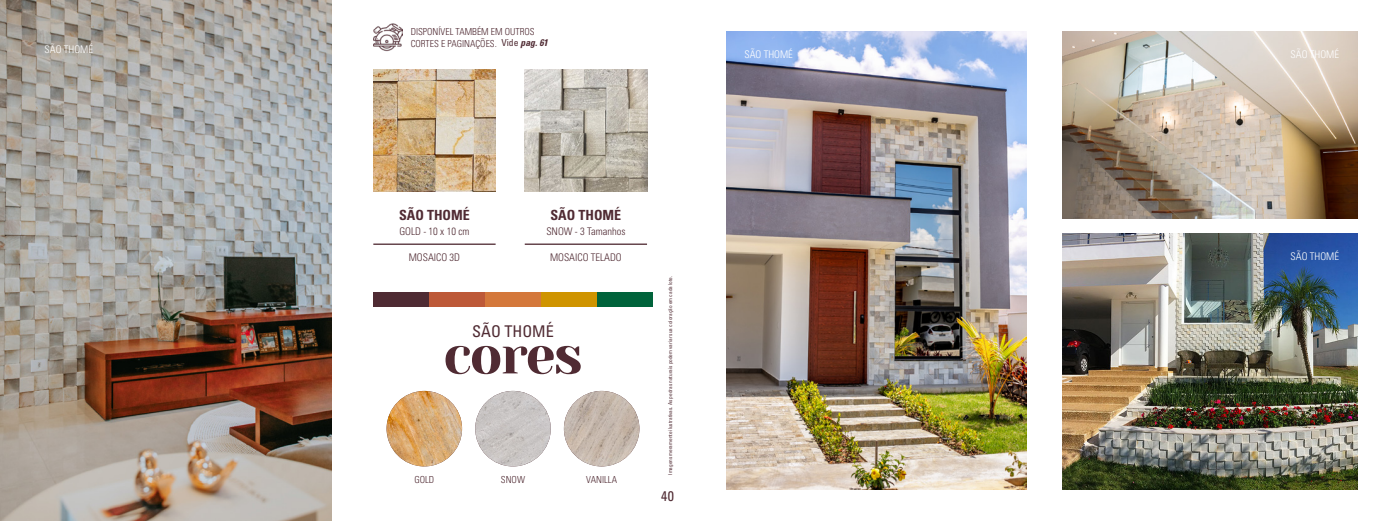
<style>
.page{position:relative;width:1389px;height:521px;background:#fff}
.page>*{position:absolute;margin:0;border:0;box-sizing:border-box;transform-origin:0 0}
.t1{font:53.46px "Yeseva One";letter-spacing:-.035em;color:#502b33}
.t2{font:condensed 16.19px "Univers";color:#502b33}
.t3{font:700 condensed 14px "Univers";color:#502b33}
.t4{font:condensed 14px "Univers";color:#502b33}
.t5{font:300 condensed 10.5px "Univers";color:#502b33}
.t6{font:300 condensed 10.5px "Univers";color:#fff}
.t7{font:300 condensed 9.62px/12.2px "Univers";color:#502b33}
.t8{font:condensed 5.25px "Univers";color:#502b33}
.s1{font-weight:400}
.s2{font-weight:700;font-style:italic}
</style>
<div class="page">
<img style="left:0;top:0;width:331px;height:521px">
<img style="left:1063px;top:32px;width:294px;height:186px">
<img style="left:1063px;top:233px;width:294px;height:256px">
<img style="left:373px;top:69px;width:123px;height:122px">
<img style="left:525px;top:69px;width:122px;height:122px">
<hr style="left:373px;top:243px;width:123px;height:2px;background:#502b33">
<hr style="left:525px;top:243px;width:122px;height:2px;background:#502b33">
<img style="left:726px;top:32px;width:300px;height:457px">
<div style="left:373px;top:293px;width:56px;height:14px;background:#4f2b33"></div>
<div style="left:429px;top:293px;width:56px;height:14px;background:#bd5938"></div>
<div style="left:485px;top:293px;width:56px;height:14px;background:#d4783b"></div>
<div style="left:541px;top:293px;width:56px;height:14px;background:#cf9400"></div>
<div style="left:597px;top:293px;width:56px;height:14px;background:#00633b"></div>
<img style="left:387px;top:391px;width:75px;height:75px;border-radius:38px">
<img style="left:564px;top:391px;width:75px;height:75px;border-radius:38px">
<img style="left:475px;top:391px;width:76px;height:75px;border-radius:38px">
<img style="left:374px;top:23px;width:29px;height:29px">
<h3 class="t6" style="left:45px;top:43px;width:50px">SÃO THOMÉ</h3>
<h3 class="t7" style="left:411px;top:25px;width:139px">DISPONÍVEL TAMBÉM EM OUTROS<br>CORTES E PAGINAÇÕES. <span class="s1">Vide</span> <span class="s2">pag. 61</span></h3>
<h3 class="t3" style="left:399px;top:206px;width:72px">SÃO THOMÉ</h3>
<h3 class="t5" style="left:399px;top:224px;width:71px">GOLD - 10 x 10 cm</h3>
<h3 class="t5" style="left:409px;top:250px;width:53px">MOSAICO 3D</h3>
<h3 class="t3" style="left:551px;top:206px;width:72px">SÃO THOMÉ</h3>
<h3 class="t5" style="left:546px;top:224px;width:81px">SNOW - 3 Tamanhos</h3>
<h3 class="t5" style="left:550px;top:250px;width:73px">MOSAICO TELADO</h3>
<h2 class="t2" style="left:472px;top:321px;width:83px">SÃO THOMÉ</h2>
<h1 class="t1" style="left:443px;top:316px;width:141px">cores</h1>
<h3 class="t7" style="left:414px;top:473px;width:21px">GOLD</h3>
<h3 class="t7" style="left:501px;top:473px;width:26px">SNOW</h3>
<h3 class="t7" style="left:586px;top:473px;width:32px">VANILLA</h3>
<p class="t8" style="left:667px;top:475px;width:200px;rotate:-90deg">Imagens meramente ilustrativas. As pedras naturais podem variar sua coloração em cada lote.</p>
<h3 class="t4" style="left:661px;top:487px;width:14px">40</h3>
<h3 class="t6" style="left:744px;top:48px;width:50px">SÃO THOMÉ</h3>
<h3 class="t6" style="left:1291px;top:48px;width:50px">SÃO THOMÉ</h3>
<h3 class="t6" style="left:1291px;top:250px;width:50px">SÃO THOMÉ</h3>
</div>
